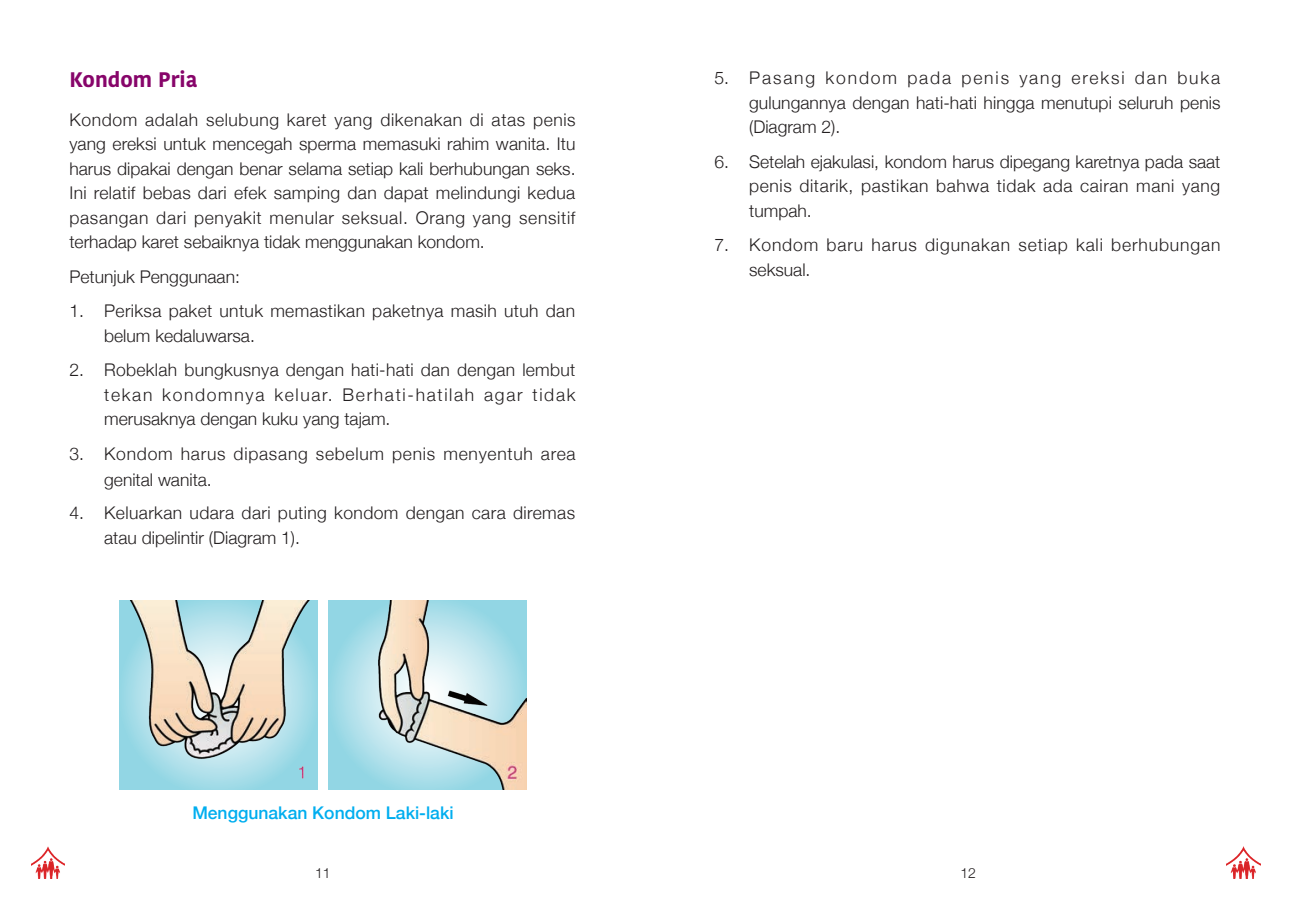
<style>
.page{position:relative;width:1290px;height:908px;background:#fff}
.page>*{position:absolute;margin:0;border:0;box-sizing:border-box;transform-origin:0 0}
.t1{font:700 21px "Kohinoor Bangla";color:#87056a}
.t2{font:300 17.5px/24.5px "Helvetica Neue";letter-spacing:.02em;color:#231f20;text-align:justify}
.t3{font:300 17.5px/26.2px "Helvetica Neue";letter-spacing:.045em;color:#231f20}
.t4{font:300 17.5px/24.5px "Helvetica Neue";letter-spacing:.05em;color:#231f20}
.t5{font:500 17.5px "Helvetica Neue";color:#00aeef}
.t6{font:300 17.5px "Helvetica Neue";color:#231f20}
.t7{font:300 14px "Helvetica Neue";color:#231f20}
</style>
<div class="page">
<img style="left:119px;top:601px;width:199px;height:188px">
<img style="left:328px;top:601px;width:199px;height:188px">
<img style="left:1227px;top:847px;width:33px;height:31px">
<img style="left:31px;top:847px;width:33px;height:31px">
<p class="t1" style="left:69px;top:61px;width:129px">Kondom Pria</p>
<p class="t2" style="left:69px;top:106px;width:508px">Kondom adalah selubung karet yang dikenakan di atas penis yang ereksi untuk mencegah sperma memasuki rahim wanita. Itu harus dipakai dengan benar selama setiap kali berhubungan seks.<br>Ini relatif bebas dari efek samping dan dapat melindungi kedua pasangan dari penyakit menular seksual. Orang yang sensitif terhadap karet sebaiknya tidak menggunakan kondom.</p>
<p class="t6" style="left:69px;top:262px;width:172px">Petunjuk Penggunaan:</p>
<p class="t2" style="left:104px;top:297px;width:472px;text-indent:-35px">1. Periksa paket untuk memastikan paketnya masih utuh dan belum kedaluwarsa.</p>
<p class="t2" style="left:104px;top:356px;width:473px;text-indent:-35px">2. Robeklah bungkusnya dengan hati-hati dan dengan lembut tekan kondomnya keluar. Berhati-hatilah agar tidak merusaknya dengan kuku yang tajam.</p>
<p class="t3" style="left:104px;top:439px;width:473px;text-indent:-35px">3. Kondom harus dipasang sebelum penis menyentuh area genital wanita.</p>
<p class="t2" style="left:104px;top:499px;width:472px;text-indent:-35px">4. Keluarkan udara dari puting kondom dengan cara diremas atau dipelintir (Diagram 1).</p>
<p class="t5" style="left:192px;top:798px;width:263px">Menggunakan Kondom Laki-laki</p>
<p class="t7" style="left:315px;top:862px;width:17px">11</p>
<p class="t2" style="left:749px;top:65px;width:473px;text-indent:-35px">5. Pasang kondom pada penis yang ereksi dan buka gulungannya dengan hati-hati hingga menutupi seluruh penis (Diagram 2).</p>
<p class="t2" style="left:749px;top:148px;width:473px;text-indent:-35px">6. Setelah ejakulasi, kondom harus dipegang karetnya pada saat penis ditarik, pastikan bahwa tidak ada cairan mani yang tumpah.</p>
<p class="t4" style="left:749px;top:232px;width:473px;text-indent:-35px">7. Kondom baru harus digunakan setiap kali berhubungan seksual.</p>
<p class="t7" style="left:960px;top:862px;width:17px">12</p>
</div>
